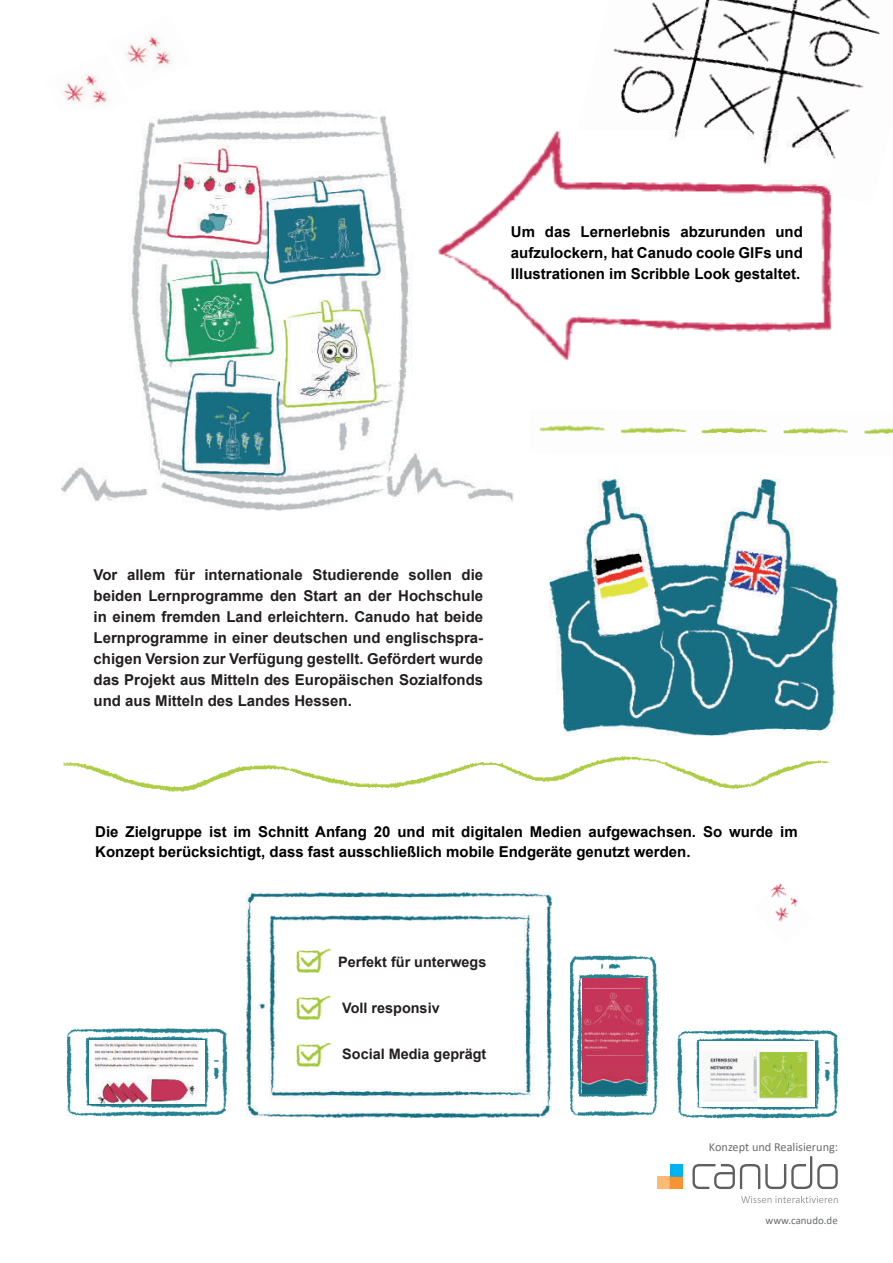
<style>
.page{position:relative;width:893px;height:1263px;background:#fff}
.page>*{position:absolute;margin:0;border:0;box-sizing:border-box;transform-origin:0 0}
.t1{font:700 15px/21px "Arial";color:#231f20;text-align:justify}
.t2{font:700 15px/21px "Arial";color:#000}
.t3{font:700 14.4px "Arial";color:#231f20}
.t4{font:12.3px "Calibri";color:#6c6d70}
.t5{font:10.95px "Calibri";color:#6c6d70}
</style>
<div class="page">
<svg style="left:692px;top:1156px;width:146px;height:33px"></svg>
<svg style="left:741px;top:1196px;width:97px;height:7px"></svg>
<div style="left:657px;top:1176px;width:13px;height:13px;background:#fcbb74"></div>
<div style="left:670px;top:1176px;width:12px;height:13px;background:#f79332"></div>
<div style="left:670px;top:1164px;width:12px;height:12px;background:#00b3ef"></div>
<img style="left:246px;top:893px;width:305px;height:225px">
<img style="left:67px;top:1028px;width:160px;height:89px">
<img style="left:570px;top:955px;width:268px;height:164px">
<img style="left:582px;top:978px;width:64px;height:115px">
<img style="left:700px;top:1042px;width:115px;height:64px">
<img style="left:90px;top:1040px;width:115px;height:64px">
<img style="left:63px;top:756px;width:766px;height:36px">
<img style="left:771px;top:883px;width:27px;height:39px">
<img style="left:62px;top:74px;width:47px;height:31px">
<img style="left:539px;top:425px;width:354px;height:9px">
<img style="left:108px;top:35px;width:64px;height:56px">
<img style="left:61px;top:111px;width:453px;height:400px">
<img style="left:438px;top:130px;width:393px;height:232px">
<img style="left:550px;top:479px;width:287px;height:257px">
<img style="left:296px;top:948px;width:35px;height:25px">
<img style="left:296px;top:995px;width:35px;height:25px">
<img style="left:296px;top:1042px;width:35px;height:25px">
<img style="left:577px;top:0;width:303px;height:205px">
<img style="left:577px;top:130px;width:254px;height:65px">
<p class="t2" style="left:511px;top:221px;width:293px;text-align:justify">Um das Lernerlebnis abzurunden und aufzulockern, hat Canudo coole GIFs und Illustrationen im Scribble Look gestaltet.</p>
<p class="t1" style="left:94px;top:564px;width:391px">Vor allem für internationale Studierende sollen die beiden Lernprogramme den Start an der Hochschule in einem fremden Land erleichtern. Canudo hat beide Lernprogramme in einer deutschen und englischspra&shy;chigen Version zur Verfügung gestellt. Gefördert wurde das Projekt aus Mitteln des Europäischen Sozialfonds und aus Mitteln des Landes Hessen.</p>
<p class="t2" style="left:95px;top:822px;width:704px;line-height:20.2px">Die Zielgruppe ist im Schnitt Anfang 20 und mit digitalen Medien aufgewachsen. So wurde im<br>Konzept berücksichtigt, dass fast ausschließlich mobile Endgeräte genutzt werden.</p>
<p class="t3" style="left:338px;top:952px;width:150px">Perfekt für unterwegs</p>
<p class="t3" style="left:342px;top:998px;width:99px">Voll responsiv</p>
<p class="t3" style="left:342px;top:1044px;width:146px">Social Media geprägt</p>
<p class="t4" style="left:709px;top:1139px;width:131px">Konzept und Realisierung:</p>
<p class="t5" style="left:766px;top:1212px;width:74px">www.canudo.de</p>
</div>
